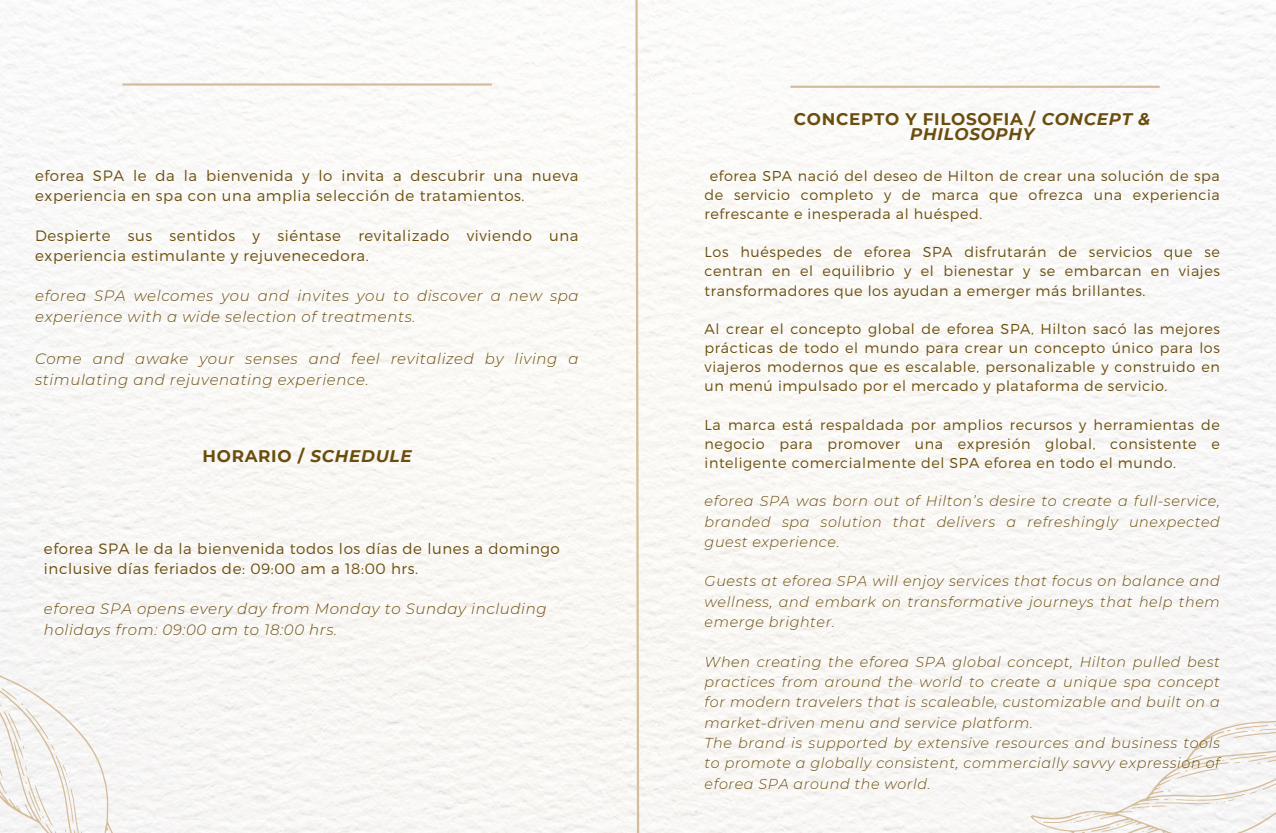
<style>
.page{position:relative;width:1276px;height:833px;background:#fff}
.page>*{position:absolute;margin:0;border:0;box-sizing:border-box;transform-origin:0 0}
.t1{font:700 16.8px/15.3px "Montserrat";letter-spacing:.04em;color:#6b4e0e;text-align:center}
.t2{font:300 15px/20.1px "Montserrat";letter-spacing:.04em;color:#6b4e0e}
.t3{font:italic 300 15px/21.3px "Montserrat";letter-spacing:.04em;color:#6b4e0e}
.t4{font:300 14.4px/19.2px "Montserrat";letter-spacing:.04em;color:#6b4e0e;text-align:justify}
.t5{font:italic 300 14.4px/20.4px "Montserrat";letter-spacing:.04em;color:#6b4e0e;text-align:justify}
.s1{font-style:italic}
</style>
<div class="page">
<div style="left:1029px;top:601px;width:246px;height:231px;background:#f7f6f5"></div>
<svg style="left:1042px;top:802px;width:67px;height:30px"></svg>
<svg style="left:1115px;top:698px;width:160px;height:135px"></svg>
<div style="left:0;top:601px;width:213px;height:231px;background:#f7f6f4"></div>
<svg style="left:0;top:686px;width:110px;height:147px"></svg>
<hr style="left:122px;top:83px;width:369px;height:3px;background:#d4bd9a">
<svg style="left:634px;top:0;width:6px;height:832px"></svg>
<hr style="left:790px;top:86px;width:369px;height:2px;background:#d4bd9a">
<p class="t2" style="left:35px;top:165px;width:545px">eforea SPA le da la bienvenida y lo invita a descubrir una nueva experiencia en spa con una amplia selección de tratamientos.</p>
<p class="t2" style="left:35px;top:225px;width:545px">Despierte sus sentidos y siéntase revitalizado viviendo una experiencia estimulante y rejuvenecedora.</p>
<p class="t3" style="left:35px;top:285px;width:545px">eforea SPA welcomes you and invites you to discover a new spa experience with a wide selection of treatments.</p>
<p class="t3" style="left:35px;top:347px;width:545px">Come and awake your senses and feel revitalized by living a stimulating and rejuvenating experience.</p>
<p class="t1" style="left:202px;top:448px;width:210px">HORARIO / <span class="s1">SCHEDULE</span></p>
<h1 class="t2" style="left:44px;top:537px;width:517px">eforea SPA le da la bienvenida todos los días de lunes a domingo inclusive días feriados de: 09:00 am a 18:00 hrs.</h1>
<p class="t3" style="left:44px;top:598px;width:504px">eforea SPA opens every day from Monday to Sunday including holidays from: 09:00 am to 18:00 hrs.</p>
<p class="t1" style="left:793px;top:111px;width:358px">CONCEPTO Y FILOSOFIA / <span class="s1">CONCEPT &amp;<br>PHILOSOPHY</span></p>
<h1 class="t4" style="left:704px;top:165px;width:516px;text-indent:5px">eforea SPA nació del deseo de Hilton de crear una solución de spa de servicio completo y de marca que ofrezca una experiencia refrescante e inesperada al huésped.</h1>
<p class="t4" style="left:704px;top:242px;width:516px">Los huéspedes de eforea SPA disfrutarán de servicios que se centran en el equilibrio y el bienestar y se embarcan en viajes transformadores que los ayudan a emerger más brillantes.</p>
<p class="t4" style="left:704px;top:318px;width:516px">Al crear el concepto global de eforea SPA, Hilton sacó las mejores prácticas de todo el mundo para crear un concepto único para los viajeros modernos que es escalable, personalizable y construido en un menú impulsado por el mercado y plataforma de servicio.</p>
<p class="t4" style="left:704px;top:414px;width:516px">La marca está respaldada por amplios recursos y herramientas de negocio para promover una expresión global, consistente e inteligente comercialmente del SPA eforea en todo el mundo.</p>
<p class="t5" style="left:704px;top:491px;width:516px">eforea SPA was born out of Hilton’s desire to create a full-service, branded spa solution that delivers a refreshingly unexpected guest experience.</p>
<p class="t5" style="left:704px;top:571px;width:516px">Guests at eforea SPA will enjoy services that focus on balance and wellness, and embark on transformative journeys that help them emerge brighter.</p>
<p class="t5" style="left:704px;top:651px;width:516px">When creating the eforea SPA global concept, Hilton pulled best practices from around the world to create a unique spa concept for modern travelers that is scaleable, customizable and built on a market-driven menu and service platform.</p>
<p class="t5" style="left:704px;top:732px;width:516px">The brand is supported by extensive resources and business tools to promote a globally consistent, commercially savvy expression of eforea SPA around the world.</p>
</div>
